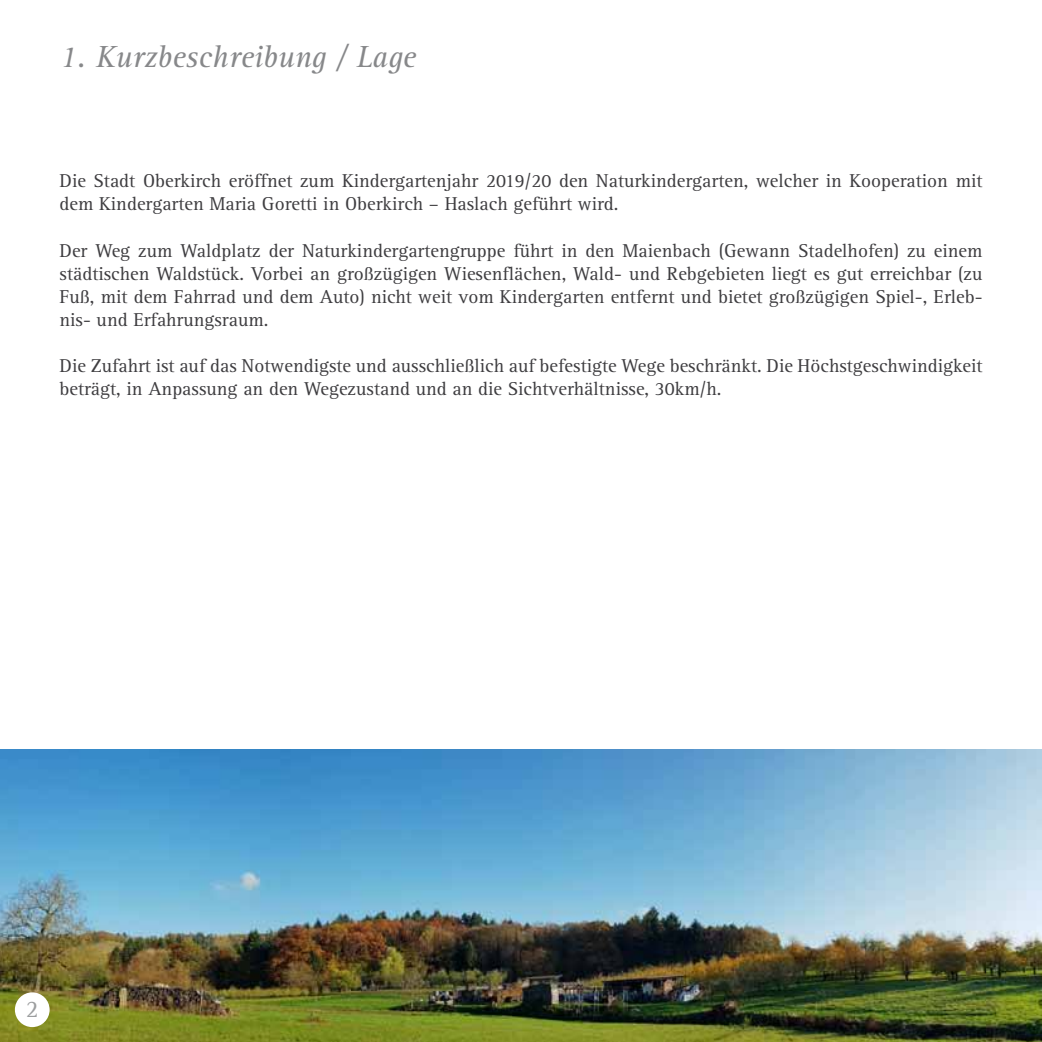
<style>
.page{position:relative;width:1042px;height:1042px;background:#fff}
.page>*{position:absolute;margin:0;border:0;box-sizing:border-box;transform-origin:0 0}
.t1{font:italic 31.5px "Rotis Serif";color:#87888a}
.t2{font:24.5px "Rotis Serif";color:#9c9e9f}
.t3{font:19.25px/23.1px "Rotis Serif";color:#3e3d40}
</style>
<div class="page">
<img style="left:0;top:749px;width:1042px;height:293px">
<div style="left:15px;top:992px;width:35px;height:35px;background:#fff;border-radius:50%"></div>
<h1 class="t1" style="left:60px;top:39px;width:358px">1. Kurzbeschreibung / Lage</h1>
<p class="t3" style="left:60px;top:170px;width:924px">Die Stadt Oberkirch eröffnet zum Kindergartenjahr 2019/20 den Naturkindergarten, welcher in Kooperation mit dem Kindergarten Maria Goretti in Oberkirch – Haslach geführt wird.</p>
<p class="t3" style="left:60px;top:239px;width:924px;text-align:justify">Der Weg zum Waldplatz der Naturkindergartengruppe führt in den Maienbach (Gewann Stadelhofen) zu einem städtischen Waldstück. Vorbei an großzügigen Wiesenflächen, Wald- und Rebgebieten liegt es gut erreichbar (zu Fuß, mit dem Fahrrad und dem Auto) nicht weit vom Kindergarten entfernt und bietet großzügigen Spiel-, Erleb&shy;nis- und Erfahrungsraum.</p>
<p class="t3" style="left:60px;top:355px;width:924px">Die Zufahrt ist auf das Notwendigste und ausschließlich auf befestigte Wege beschränkt. Die Höchstgeschwindigkeit beträgt, in Anpassung an den Wegezustand und an die Sichtverhältnisse, 30km/h.</p>
<p class="t2" style="left:26px;top:995px;width:14px">2</p>
</div>
